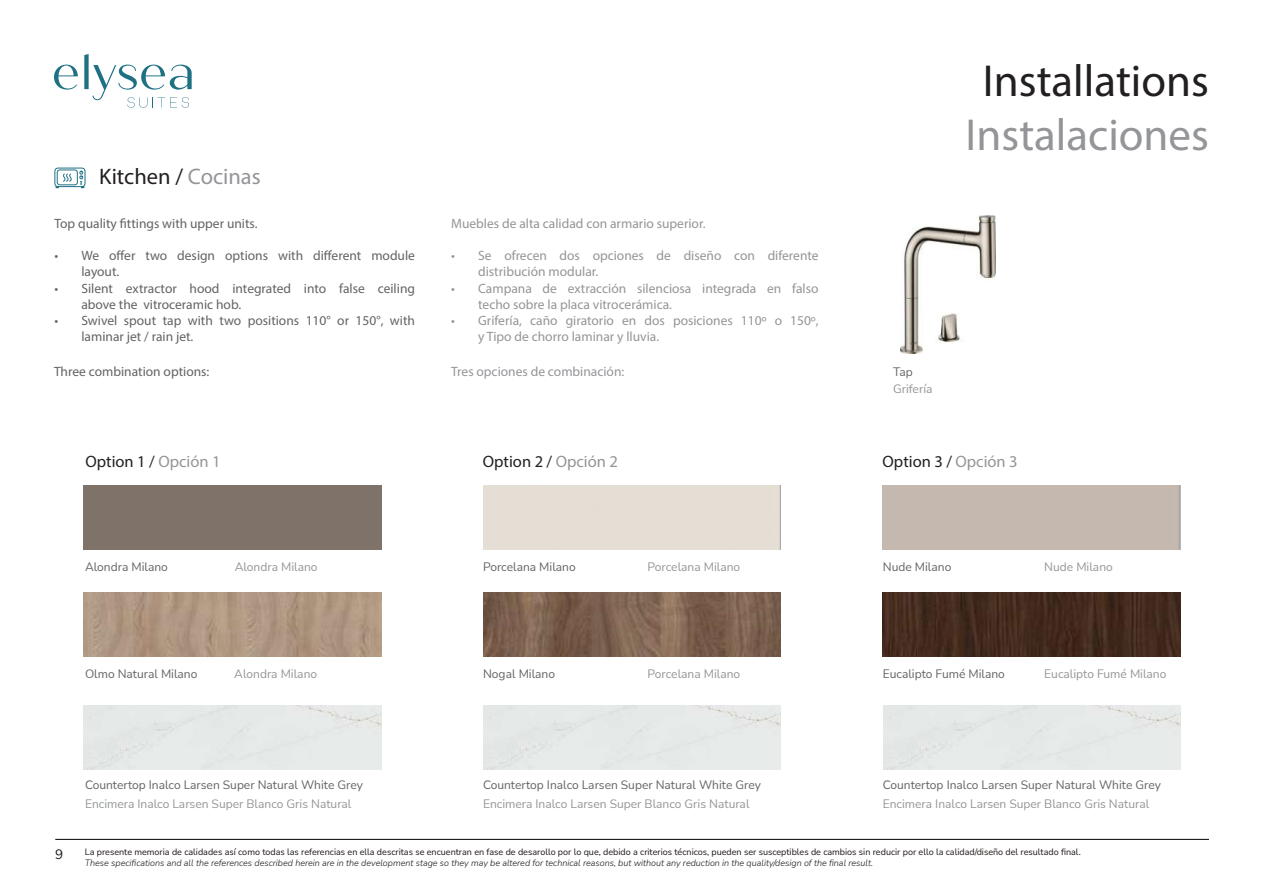
<style>
.page{position:relative;width:1263px;height:893px;background:#fff}
.page>*{position:absolute;margin:0;border:0;box-sizing:border-box;transform-origin:0 0}
.t1{font:45px "Myriad Pro";color:#231f20}
.t2{font:45px "Myriad Pro";color:#939598}
.t3{font:22.5px "Myriad Pro";color:#231f20}
.t4{font:16.5px "Myriad Pro";color:#231f20}
.t5{font:13.5px/16.2px "Myriad Pro";color:#939598}
.t6{font:13.5px/16.2px "Myriad Pro";color:#636366}
.t7{font:13.5px "Nunito Sans";color:#1b1513}
.t8{font:12px "Nunito Sans";color:#939598}
.t9{font:12px "Nunito Sans";color:#636366}
.t10{font:9px "Nunito Sans";color:#1b1513}
.t11{font:italic 300 9px "Nunito Sans";color:#1b1513}
.s1{color:#939598}
</style>
<div class="page">
<svg style="left:54px;top:65px;width:24px;height:25px"></svg>
<svg style="left:84px;top:54px;width:108px;height:54px"></svg>
<hr style="left:55px;top:839px;width:1154px;height:1px;background:#000">
<div style="left:54px;top:168px;width:31px;height:19px;border:1px solid #1e7083;border-radius:3px"></div>
<div style="left:57px;top:169px;width:21px;height:16px;border:1px solid #1e7083;border-radius:3px"></div>
<svg style="left:79px;top:170px;width:5px;height:18px"></svg>
<svg style="left:56px;top:173px;width:16px;height:15px"></svg>
<div style="left:84px;top:706px;width:297px;height:64px;background:#e5e9e8"></div>
<div style="left:83px;top:485px;width:298px;height:64px;background:#7f7269"></div>
<img style="left:83px;top:593px;width:298px;height:63px">
<div style="left:483px;top:706px;width:298px;height:64px;background:#e5e9e8"></div>
<img style="left:483px;top:593px;width:298px;height:63px">
<div style="left:883px;top:706px;width:297px;height:64px;background:#e5e9e8"></div>
<img style="left:883px;top:593px;width:297px;height:63px">
<img style="left:901px;top:215px;width:94px;height:138px">
<h2 class="t3" style="left:99px;top:163px;width:163px">Kitchen / <span class="s1">Cocinas</span></h2>
<p class="t6" style="left:54px;top:215px;width:205px">Top quality fittings with upper units.</p>
<p class="t6" style="left:81px;top:247px;width:335px;text-indent:-27px">• We offer two design options with different module layout.</p>
<p class="t6" style="left:81px;top:280px;width:335px;text-indent:-27px">• Silent extractor hood integrated into false ceiling above the vitroceramic hob.</p>
<p class="t6" style="left:81px;top:312px;width:335px;text-indent:-27px">• Swivel spout tap with two positions 110° or 150°, with laminar jet / rain jet.</p>
<p class="t6" style="left:54px;top:363px;width:157px">Three combination options:</p>
<p class="t5" style="left:451px;top:363px;width:175px">Tres opciones de combinación:</p>
<p class="t5" style="left:451px;top:215px;width:256px">Muebles de alta calidad con armario superior.</p>
<p class="t5" style="left:478px;top:247px;width:342px;text-indent:-27px">• Se ofrecen dos opciones de diseño con diferente distribución modular.</p>
<p class="t5" style="left:478px;top:280px;width:342px;text-indent:-27px">• Campana de extracción silenciosa integrada en falso techo sobre la placa vitrocerámica.</p>
<p class="t5" style="left:478px;top:312px;width:342px;text-indent:-27px">• Grifería, caño giratorio en dos posiciones 110º o 150º, y Tipo de chorro laminar y lluvia.</p>
<h1 class="t1" style="left:983px;top:53px;width:228px">Installations</h1>
<h1 class="t2" style="left:965px;top:107px;width:245px">Instalaciones</h1>
<p class="t9" style="left:893px;top:363px;width:21px">Tap</p>
<p class="t8" style="left:893px;top:380px;width:41px">Grifería</p>
<p class="t4" style="left:85px;top:451px;width:137px">Option 1 / <span class="s1">Opción 1</span></p>
<p class="t4" style="left:483px;top:451px;width:137px">Option 2 / <span class="s1">Opción 2</span></p>
<p class="t4" style="left:882px;top:451px;width:137px">Option 3 / <span class="s1">Opción 3</span></p>
<p class="t9" style="left:85px;top:559px;width:84px">Alondra Milano</p>
<p class="t8" style="left:235px;top:559px;width:84px">Alondra Milano</p>
<p class="t9" style="left:85px;top:665px;width:114px">Olmo Natural Milano</p>
<p class="t8" style="left:234px;top:665px;width:84px">Alondra Milano</p>
<p class="t9" style="left:483px;top:559px;width:94px">Porcelana Milano</p>
<p class="t8" style="left:648px;top:559px;width:94px">Porcelana Milano</p>
<p class="t9" style="left:483px;top:665px;width:74px">Nogal Milano</p>
<p class="t8" style="left:648px;top:665px;width:94px">Porcelana Milano</p>
<p class="t9" style="left:883px;top:559px;width:70px">Nude Milano</p>
<p class="t8" style="left:1044px;top:559px;width:70px">Nude Milano</p>
<p class="t9" style="left:883px;top:665px;width:124px">Eucalipto Fumé Milano</p>
<p class="t8" style="left:1044px;top:665px;width:124px">Eucalipto Fumé Milano</p>
<p class="t7" style="left:55px;top:845px;width:10px">9</p>
<p class="t9" style="left:85px;top:776px;width:279px">Countertop Inalco Larsen Super Natural White Grey</p>
<p class="t8" style="left:85px;top:796px;width:268px">Encimera Inalco Larsen Super Blanco Gris Natural</p>
<p class="t9" style="left:483px;top:776px;width:279px">Countertop Inalco Larsen Super Natural White Grey</p>
<p class="t8" style="left:483px;top:796px;width:268px">Encimera Inalco Larsen Super Blanco Gris Natural</p>
<p class="t9" style="left:883px;top:776px;width:280px">Countertop Inalco Larsen Super Natural White Grey</p>
<p class="t8" style="left:883px;top:796px;width:268px">Encimera Inalco Larsen Super Blanco Gris Natural</p>
<p class="t10" style="left:85px;top:845px;width:997px">La presente memoria de calidades así como todas las referencias en ella descritas se encuentran en fase de desarollo por lo que, debido a criterios técnicos, pueden ser susceptibles de cambios sin reducir por ello la calidad/diseño del resultado final.</p>
<p class="t11" style="left:85px;top:856px;width:790px">These specifications and all the references described herein are in the development stage so they may be altered for technical reasons, but without any reduction in the quality/design of the final result.</p>
</div>
